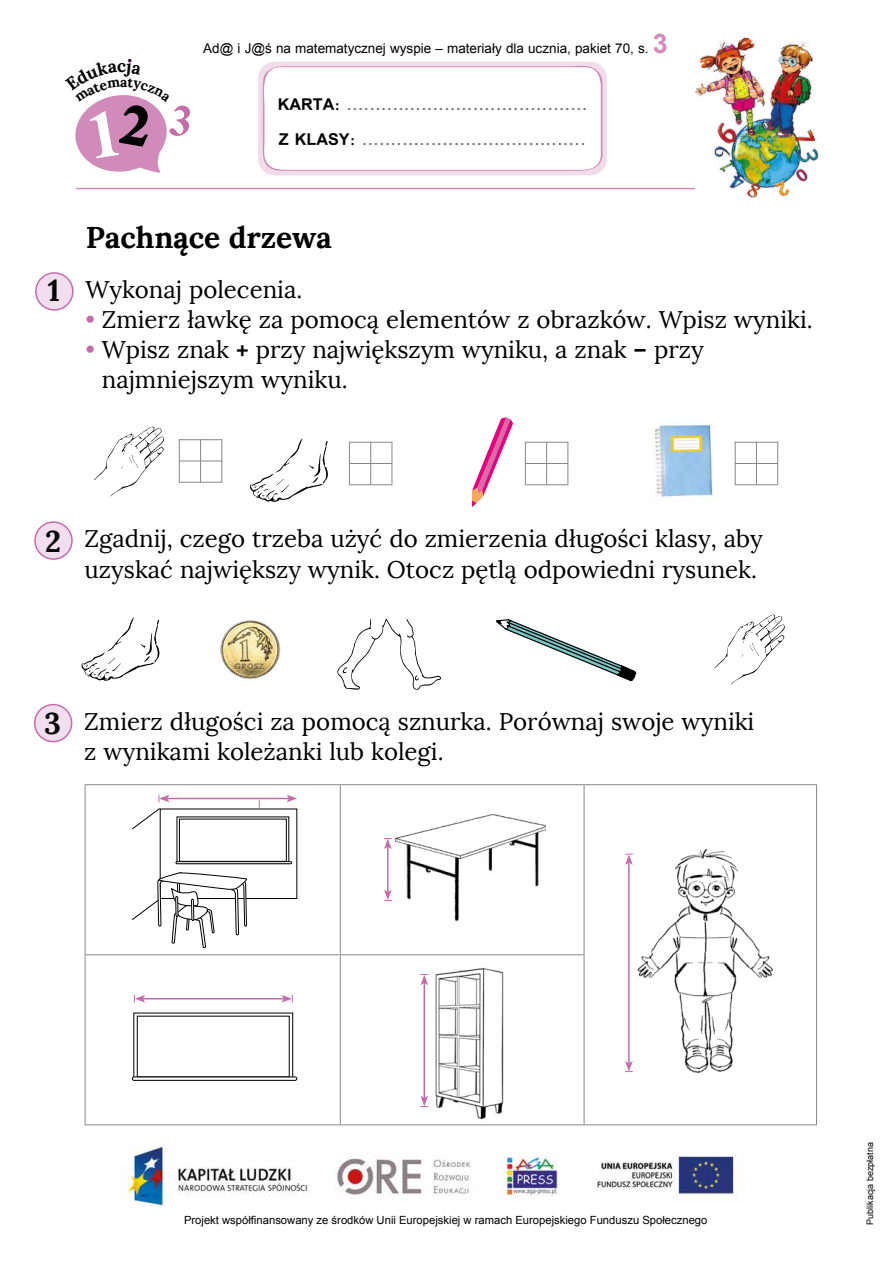
<style>
.page{position:relative;width:893px;height:1263px;background:#fff}
.page>*{position:absolute;margin:0;border:0;box-sizing:border-box;transform-origin:0 0}
.t1{font:700 30px "Lora";letter-spacing:-.005em;color:#000}
.t2{font:24px/30px "Lora";color:#000}
.t3{font:700 18px/35.2px "Simplified Arabic";color:#706f6f}
.t4{font:700 17.55px "Lora";color:#000}
.t5{font:700 13.95px "Lora";color:#000}
.t6{font:13.5px "Arial";color:#000}
.t7{font:11.25px "Arial";color:#000}
.t8{font:9px "Arial";color:#000}
.s1{font-weight:700;font-size:27px;color:#d28bbb}
.s2{color:#000}
.s3{color:#c46ca9}
.s4{font-weight:700}
</style>
<div class="page">
<hr style="left:76px;top:188px;width:619px;height:1px;background:#d28bbb">
<div style="left:258px;top:62px;width:349px;height:113px;background:#f1dcea;border-radius:17px"></div>
<svg style="left:259px;top:65px;width:343px;height:106px;background:#fdfbfc"></svg>
<img style="left:695px;top:37px;width:124px;height:161px">
<img style="left:121px;top:1145px;width:615px;height:61px">
<svg style="left:35px;top:272px;width:39px;height:39px"></svg>
<svg style="left:34px;top:521px;width:39px;height:39px"></svg>
<svg style="left:34px;top:704px;width:38px;height:38px"></svg>
<hr style="left:525px;top:442px;width:1px;height:43px;background:#878787">
<hr style="left:546px;top:442px;width:1px;height:43px;background:#878787">
<hr style="left:567px;top:442px;width:1px;height:43px;background:#878787">
<hr style="left:525px;top:463px;width:43px;height:1px;background:#878787">
<hr style="left:525px;top:442px;width:43px;height:1px;background:#878787">
<hr style="left:525px;top:484px;width:43px;height:1px;background:#878787">
<hr style="left:735px;top:442px;width:1px;height:43px;background:#878787">
<hr style="left:756px;top:442px;width:1px;height:43px;background:#878787">
<hr style="left:777px;top:442px;width:1px;height:43px;background:#878787">
<hr style="left:735px;top:463px;width:43px;height:1px;background:#878787">
<hr style="left:735px;top:442px;width:43px;height:1px;background:#878787">
<hr style="left:735px;top:484px;width:43px;height:1px;background:#878787">
<hr style="left:179px;top:439px;width:1px;height:43px;background:#878787">
<hr style="left:200px;top:439px;width:1px;height:43px;background:#878787">
<hr style="left:221px;top:439px;width:1px;height:43px;background:#878787">
<hr style="left:179px;top:460px;width:43px;height:1px;background:#878787">
<hr style="left:179px;top:439px;width:43px;height:1px;background:#878787">
<hr style="left:179px;top:482px;width:43px;height:1px;background:#878787">
<hr style="left:349px;top:442px;width:1px;height:43px;background:#878787">
<hr style="left:370px;top:442px;width:1px;height:43px;background:#878787">
<hr style="left:391px;top:442px;width:1px;height:43px;background:#878787">
<hr style="left:349px;top:463px;width:43px;height:1px;background:#878787">
<hr style="left:349px;top:442px;width:43px;height:1px;background:#878787">
<hr style="left:349px;top:484px;width:43px;height:1px;background:#878787">
<svg style="left:94px;top:426px;width:70px;height:70px"></svg>
<hr style="left:85px;top:784px;width:255px;height:1px;background:#878787">
<hr style="left:85px;top:785px;width:1px;height:169px;background:#878787">
<hr style="left:340px;top:784px;width:244px;height:1px;background:#878787">
<hr style="left:340px;top:785px;width:1px;height:169px;background:#878787">
<hr style="left:584px;top:784px;width:233px;height:1px;background:#878787">
<hr style="left:584px;top:785px;width:1px;height:169px;background:#878787">
<hr style="left:816px;top:785px;width:1px;height:170px;background:#878787">
<hr style="left:85px;top:954px;width:255px;height:1px;background:#878787">
<hr style="left:85px;top:955px;width:1px;height:169px;background:#878787">
<hr style="left:340px;top:954px;width:244px;height:1px;background:#878787">
<hr style="left:340px;top:955px;width:1px;height:169px;background:#878787">
<hr style="left:584px;top:955px;width:1px;height:169px;background:#878787">
<hr style="left:816px;top:955px;width:1px;height:169px;background:#878787">
<hr style="left:85px;top:1124px;width:255px;height:1px;background:#878787">
<hr style="left:340px;top:1124px;width:244px;height:1px;background:#878787">
<hr style="left:584px;top:1124px;width:233px;height:1px;background:#878787">
<svg style="left:471px;top:417px;width:42px;height:90px"></svg>
<img style="left:653px;top:420px;width:61px;height:78px">
<div style="left:179px;top:819px;width:108px;height:43px;border:1px solid #000"></div>
<div style="left:176px;top:861px;width:116px;height:3px;border:1px solid #000"></div>
<svg style="left:136px;top:1015px;width:154px;height:61px"></svg>
<div style="left:137px;top:1016px;width:152px;height:61px;background:#fff"></div>
<div style="left:132px;top:1076px;width:165px;height:5px;border:1px solid #000;border-radius:2px"></div>
<img style="left:435px;top:967px;width:69px;height:153px">
<img style="left:392px;top:814px;width:153px;height:108px">
<img style="left:637px;top:849px;width:137px;height:224px">
<hr style="left:167px;top:798px;width:122px;height:1px;background:#c46ca9">
<svg style="left:287px;top:795px;width:10px;height:7px"></svg>
<hr style="left:143px;top:998px;width:141px;height:1px;background:#c46ca9">
<svg style="left:131px;top:795px;width:116px;height:207px"></svg>
<svg style="left:281px;top:995px;width:12px;height:7px"></svg>
<hr style="left:387px;top:847px;width:2px;height:45px;background:#c46ca9">
<hr style="left:424px;top:983px;width:1px;height:115px;background:#c46ca9">
<svg style="left:384px;top:838px;width:8px;height:11px"></svg>
<svg style="left:420px;top:974px;width:8px;height:11px"></svg>
<svg style="left:384px;top:890px;width:8px;height:11px"></svg>
<svg style="left:420px;top:1096px;width:8px;height:11px"></svg>
<hr style="left:628px;top:863px;width:2px;height:200px;background:#c46ca9">
<svg style="left:625px;top:854px;width:8px;height:11px"></svg>
<svg style="left:625px;top:1061px;width:8px;height:11px"></svg>
<svg style="left:250px;top:438px;width:78px;height:64px"></svg>
<svg style="left:714px;top:614px;width:71px;height:70px"></svg>
<svg style="left:81px;top:617px;width:79px;height:64px"></svg>
<svg style="left:496px;top:619px;width:141px;height:63px"></svg>
<img style="left:220px;top:620px;width:61px;height:60px">
<svg style="left:337px;top:619px;width:104px;height:71px"></svg>
<svg style="left:75px;top:59px;width:115px;height:114px"></svg>
<p class="t4" style="left:117px;top:55px;width:11px">c</p>
<p class="t5" style="left:120px;top:73px;width:9px">a</p>
<p class="t6" style="left:203px;top:39px;width:466px">Ad@ i J@ś na matematycznej wyspie – materiały dla ucznia, pakiet 70, s. <span class="s1">3</span></p>
<p class="t3" style="left:278px;top:87px;width:311px"><span class="s2">KARTA:</span> ..........................................<br><span class="s2">Z KLASY:</span> .......................................</p>
<p class="t1" style="left:48px;top:271px;width:14px">1</p>
<p class="t1" style="left:86px;top:218px;width:248px">Pachnące drzewa</p>
<p class="t2" style="left:85px;top:275px;width:218px">Wykonaj polecenia.</p>
<p class="t2" style="left:85px;top:305px;width:729px"><span class="s3">•</span> Zmierz ławkę za pomocą elementów z obrazków. Wpisz wyniki.</p>
<p class="t2" style="left:102px;top:335px;width:603px;text-indent:-16px"><span class="s3">•</span> Wpisz znak <span class="s4">+</span> przy największym wyniku, a znak <span class="s4">–</span> przy najmniejszym wyniku.</p>
<p class="t1" style="left:45px;top:521px;width:17px">2</p>
<p class="t2" style="left:85px;top:524px;width:680px">Zgadnij, czego trzeba użyć do zmierzenia długości klasy, aby uzyskać największy wynik. Otocz pętlą odpowiedni rysunek.</p>
<p class="t4" style="left:117px;top:535px;width:11px">c</p>
<p class="t1" style="left:44px;top:704px;width:18px">3</p>
<p class="t2" style="left:84px;top:707px;width:672px">Zmierz długości za pomocą sznurka. Porównaj swoje wyniki z wynikami koleżanki lub kolegi.</p>
<p class="t7" style="left:184px;top:1212px;width:525px">Projekt współfinansowany ze środków Unii Europejskiej w ramach Europejskiego Funduszu Społecznego</p>
<p class="t8" style="left:864px;top:1225px;width:84px;rotate:-90deg">Publikacja bezpłatna</p>
</div>
